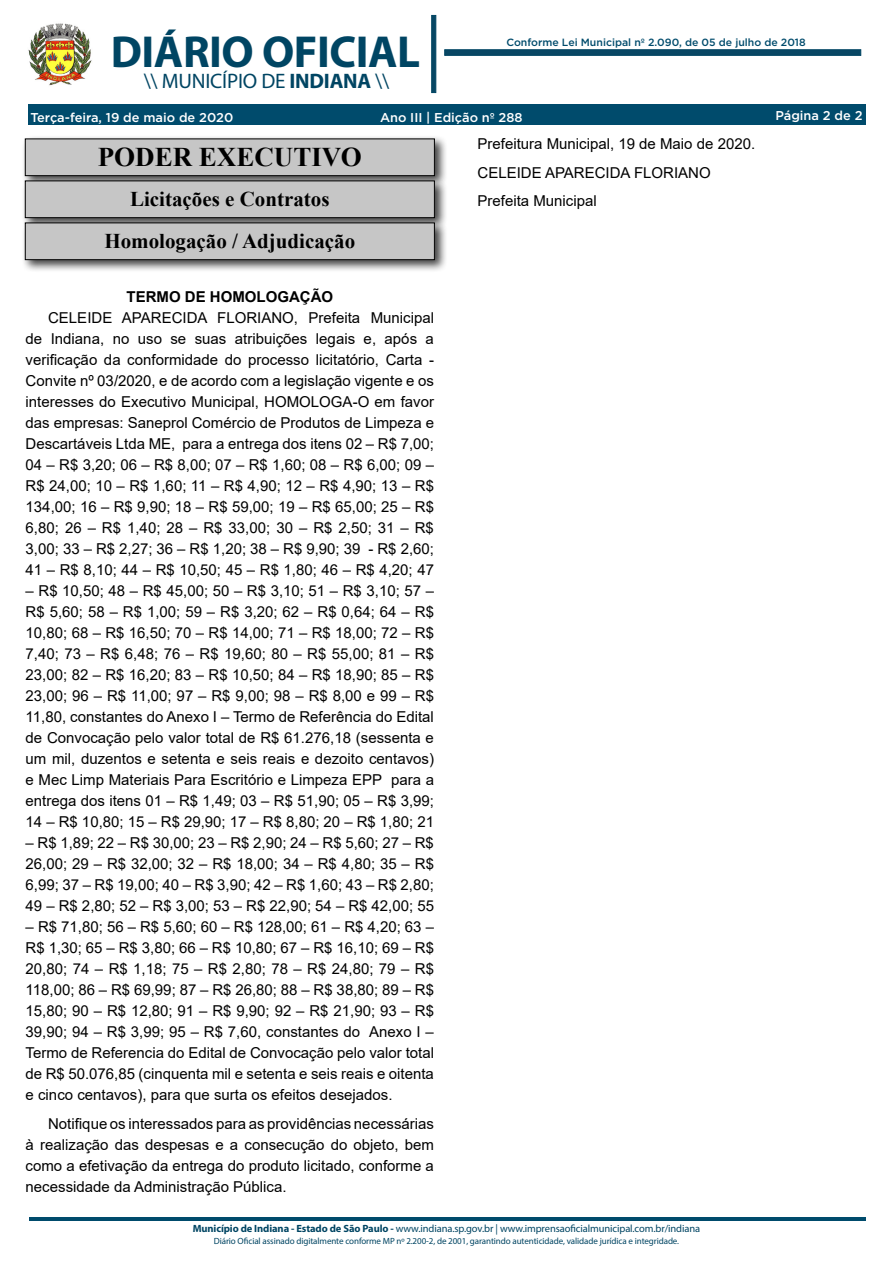
<style>
.page{position:relative;width:893px;height:1263px;background:#fff}
.page>*{position:absolute;margin:0;border:0;box-sizing:border-box;transform-origin:0 0}
.t1{font:700 45px "Myriad Pro";letter-spacing:-.01em;color:#004563}
.t2{font:700 27px "Times New Roman";color:#000}
.t3{font:700 21px "Times New Roman";color:#000}
.t4{font:21px "Myriad Pro";letter-spacing:-.01em;color:#004563}
._2_-_Corpo{font:15px/21px "Arial";color:#000;text-align:justify}
._1_-_Cabeçalho{font:700 15px "Arial";color:#000}
.t5{font:500 12.75px "Gotham";color:#fff}
.t6{font:10.5px "Myriad Pro";letter-spacing:-.01em;color:#004563}
.t7{font:500 10.5px "Gotham";color:#004b6c}
.t8{font:9px "Myriad Pro";letter-spacing:-.01em;color:#004563}
.s1{font-weight:700}
</style>
<div class="page">
<div style="left:28px;top:104px;width:837px;height:21px;background:#004b6c"></div>
<img style="left:28px;top:23px;width:64px;height:63px">
<svg style="left:431px;top:15px;width:5px;height:78px"></svg>
<svg style="left:444px;top:50px;width:417px;height:6px;background:#094965"></svg>
<hr style="left:29px;top:1218px;width:836px;height:3px;background:#004b6c">
<div style="left:21px;top:135px;width:426px;height:54px;background:#000;opacity:.75"></div>
<div style="left:25px;top:139px;width:409px;height:37px;background:#c6c6c6"></div>
<div style="left:25px;top:139px;width:410px;height:37px;border:1px solid #000"></div>
<div style="left:21px;top:177px;width:426px;height:54px;background:#000;opacity:.75"></div>
<div style="left:25px;top:181px;width:409px;height:37px;background:#c6c6c6"></div>
<div style="left:25px;top:181px;width:410px;height:37px;border:1px solid #000"></div>
<div style="left:21px;top:219px;width:426px;height:54px;background:#000;opacity:.75"></div>
<div style="left:25px;top:223px;width:409px;height:37px;background:#c6c6c6"></div>
<div style="left:25px;top:223px;width:410px;height:37px;border:1px solid #000"></div>
<h1 class="t1" style="left:111px;top:23px;width:311px">DIÁRIO OFICIAL</h1>
<h3 class="t4" style="left:144px;top:68px;width:247px">\\ MUNICÍPIO DE <span class="s1">INDIANA</span> \\</h3>
<p class="t7" style="left:506px;top:35px;width:301px">Conforme Lei Municipal nº 2.090, de 05 de julho de 2018</p>
<p class="t5" style="left:30px;top:109px;width:204px">Terça-feira, 19 de maio de 2020</p>
<p class="t5" style="left:380px;top:109px;width:144px">Ano III | Edição nº 288</p>
<p class="t5" style="left:775px;top:107px;width:89px">Página 2 de 2</p>
<p class="t2" style="left:98px;top:138px;width:266px">PODER EXECUTIVO</p>
<p class="t3" style="left:130px;top:184px;width:201px">Licitações e Contratos</p>
<p class="t3" style="left:104px;top:226px;width:252px">Homologação / Adjudicação</p>
<p class="_1_-_Cabeçalho" style="left:126px;top:286px;width:208px">TERMO DE HOMOLOGAÇÃO</p>
<p class="_2_-_Corpo" style="left:26px;top:307px;width:410px;text-indent:23px">CELEIDE APARECIDA FLORIANO, Prefeita Municipal de Indiana, no uso se suas atribuições legais e, após a verificação da conformidade do processo licitatório, Carta - Convite nº 03/2020, e de acordo com a legislação vigente e os interesses do Executivo Municipal, HOMOLOGA-O em favor das empresas: Saneprol Comércio de Produtos de Limpeza e Descartáveis Ltda ME, para a entrega dos itens 02 – R$ 7,00; 04 – R$ 3,20; 06 – R$ 8,00; 07 – R$ 1,60; 08 – R$ 6,00; 09 – R$ 24,00; 10 – R$ 1,60; 11 – R$ 4,90; 12 – R$ 4,90; 13 – R$ 134,00; 16 – R$ 9,90; 18 – R$ 59,00; 19 – R$ 65,00; 25 – R$ 6,80; 26 – R$ 1,40; 28 – R$ 33,00; 30 – R$ 2,50; 31 – R$ 3,00; 33 – R$ 2,27; 36 – R$ 1,20; 38 – R$ 9,90; 39 - R$ 2,60; 41 – R$ 8,10; 44 – R$ 10,50; 45 – R$ 1,80; 46 – R$ 4,20; 47</p>
<p class="_2_-_Corpo" style="left:26px;top:580px;width:410px">– R$ 10,50; 48 – R$ 45,00; 50 – R$ 3,10; 51 – R$ 3,10; 57 – R$ 5,60; 58 – R$ 1,00; 59 – R$ 3,20; 62 – R$ 0,64; 64 – R$ 10,80; 68 – R$ 16,50; 70 – R$ 14,00; 71 – R$ 18,00; 72 – R$ 7,40; 73 – R$ 6,48; 76 – R$ 19,60; 80 – R$ 55,00; 81 – R$ 23,00; 82 – R$ 16,20; 83 – R$ 10,50; 84 – R$ 18,90; 85 – R$ 23,00; 96 – R$ 11,00; 97 – R$ 9,00; 98 – R$ 8,00 e 99 – R$ 11,80, constantes do Anexo I – Termo de Referência do Edital de Convocação pelo valor total de R$ 61.276,18 (sessenta e um mil, duzentos e setenta e seis reais e dezoito centavos) e Mec Limp Materiais Para Escritório e Limpeza EPP para a entrega dos itens 01 – R$ 1,49; 03 – R$ 51,90; 05 – R$ 3,99; 14 – R$ 10,80; 15 – R$ 29,90; 17 – R$ 8,80; 20 – R$ 1,80; 21</p>
<p class="_2_-_Corpo" style="left:26px;top:832px;width:410px">– R$ 1,89; 22 – R$ 30,00; 23 – R$ 2,90; 24 – R$ 5,60; 27 – R$ 26,00; 29 – R$ 32,00; 32 – R$ 18,00; 34 – R$ 4,80; 35 – R$ 6,99; 37 – R$ 19,00; 40 – R$ 3,90; 42 – R$ 1,60; 43 – R$ 2,80; 49 – R$ 2,80; 52 – R$ 3,00; 53 – R$ 22,90; 54 – R$ 42,00; 55</p>
<p class="_2_-_Corpo" style="left:26px;top:916px;width:410px">– R$ 71,80; 56 – R$ 5,60; 60 – R$ 128,00; 61 – R$ 4,20; 63 – R$ 1,30; 65 – R$ 3,80; 66 – R$ 10,80; 67 – R$ 16,10; 69 – R$ 20,80; 74 – R$ 1,18; 75 – R$ 2,80; 78 – R$ 24,80; 79 – R$ 118,00; 86 – R$ 69,99; 87 – R$ 26,80; 88 – R$ 38,80; 89 – R$ 15,80; 90 – R$ 12,80; 91 – R$ 9,90; 92 – R$ 21,90; 93 – R$ 39,90; 94 – R$ 3,99; 95 – R$ 7,60, constantes do Anexo I – Termo de Referencia do Edital de Convocação pelo valor total de R$ 50.076,85 (cinquenta mil e setenta e seis reais e oitenta e cinco centavos), para que surta os efeitos desejados.</p>
<p class="_2_-_Corpo" style="left:26px;top:1113px;width:410px;text-indent:23px">Notifique os interessados para as providências necessárias à realização das despesas e a consecução do objeto, bem como a efetivação da entrega do produto licitado, conforme a necessidade da Administração Pública.</p>
<p class="_2_-_Corpo" style="left:477px;top:134px;width:279px">Prefeitura Municipal, 19 de Maio de 2020.</p>
<p class="_2_-_Corpo" style="left:477px;top:162px;width:235px">CELEIDE APARECIDA FLORIANO</p>
<p class="_2_-_Corpo" style="left:477px;top:191px;width:121px">Prefeita Municipal</p>
<p class="t6" style="left:193px;top:1222px;width:509px"><span class="s1">Município de Indiana - Estado de São Paulo -</span> www.indiana.sp.gov.br | www.imprensaoficialmunicipal.com.br/indiana</p>
<p class="t8" style="left:214px;top:1236px;width:467px">Diário Oficial assinado digitalmente conforme MP nº 2.200-2, de 2001, garantindo autenticidade, validade jurídica e integridade.</p>
</div>
